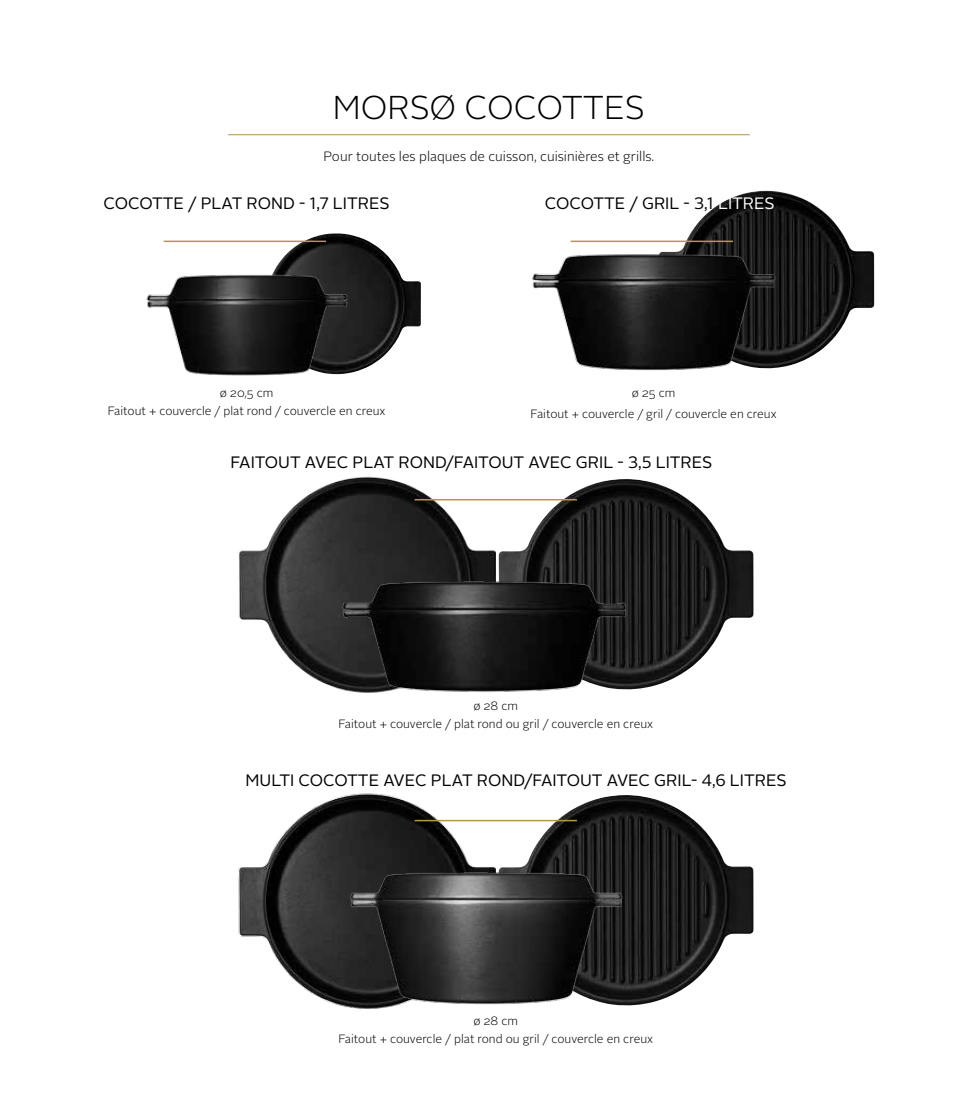
<style>
.page{position:relative;width:978px;height:1106px;background:#fff}
.page>*{position:absolute;margin:0;border:0;box-sizing:border-box;transform-origin:0 0}
.t1{font:300 33px "Alright Sans";color:#000}
.t2{font:16.5px "Alright Sans";color:#000}
.t3{font:300 13.5px "Alright Sans";color:#000}
.t4{font:300 12px/18px "Alright Sans";color:#000;text-align:center}
.s1{color:#fff}
</style>
<div class="page">
<hr style="left:228px;top:134px;width:522px;height:1px;background:#b59555">
<img style="left:252px;top:233px;width:169px;height:140px">
<img style="left:146px;top:271px;width:204px;height:105px">
<hr style="left:164px;top:240px;width:162px;height:2px;background:#b59555">
<img style="left:659px;top:191px;width:215px;height:177px">
<img style="left:532px;top:249px;width:247px;height:122px">
<hr style="left:571px;top:240px;width:162px;height:2px;background:#b59555">
<img style="left:499px;top:795px;width:255px;height:211px">
<img style="left:238px;top:793px;width:258px;height:215px">
<img style="left:346px;top:866px;width:279px;height:140px">
<hr style="left:415px;top:819px;width:162px;height:2px;background:#b59555">
<img style="left:499px;top:479px;width:255px;height:211px">
<img style="left:239px;top:476px;width:257px;height:213px">
<img style="left:339px;top:575px;width:293px;height:118px">
<hr style="left:415px;top:499px;width:162px;height:1px;background:#b59555">
<h1 class="t1" style="left:333px;top:85px;width:314px">MORSØ COCOTTES</h1>
<p class="t3" style="left:324px;top:147px;width:332px">Pour toutes les plaques de cuisson, cuisinières et grills.</p>
<h2 class="t2" style="left:104px;top:192px;width:288px">COCOTTE / PLAT ROND - 1,7 LITRES</h2>
<p class="t4" style="left:108px;top:384px;width:279px">ø 20,5 cm<br>Faitout + couvercle / plat rond / couvercle en creux</p>
<h2 class="t2" style="left:545px;top:192px;width:231px">COCOTTE / GRIL - 3,1 <span class="s1">LITRES</span></h2>
<p class="t4" style="left:531px;top:382px;width:248px;line-height:21px">ø 25 cm<br>Faitout + couvercle / gril / couvercle en creux</p>
<h2 class="t2" style="left:231px;top:451px;width:483px">FAITOUT AVEC PLAT ROND/FAITOUT AVEC GRIL - 3,5 LITRES</h2>
<p class="t4" style="left:338px;top:697px;width:316px">ø 28 cm<br>Faitout + couvercle / plat rond ou gril / couvercle en creux</p>
<h2 class="t2" style="left:246px;top:768px;width:543px">MULTI COCOTTE AVEC PLAT ROND/FAITOUT AVEC GRIL- 4,6 LITRES</h2>
<p class="t4" style="left:338px;top:1011px;width:316px">ø 28 cm<br>Faitout + couvercle / plat rond ou gril / couvercle en creux</p>
</div>
